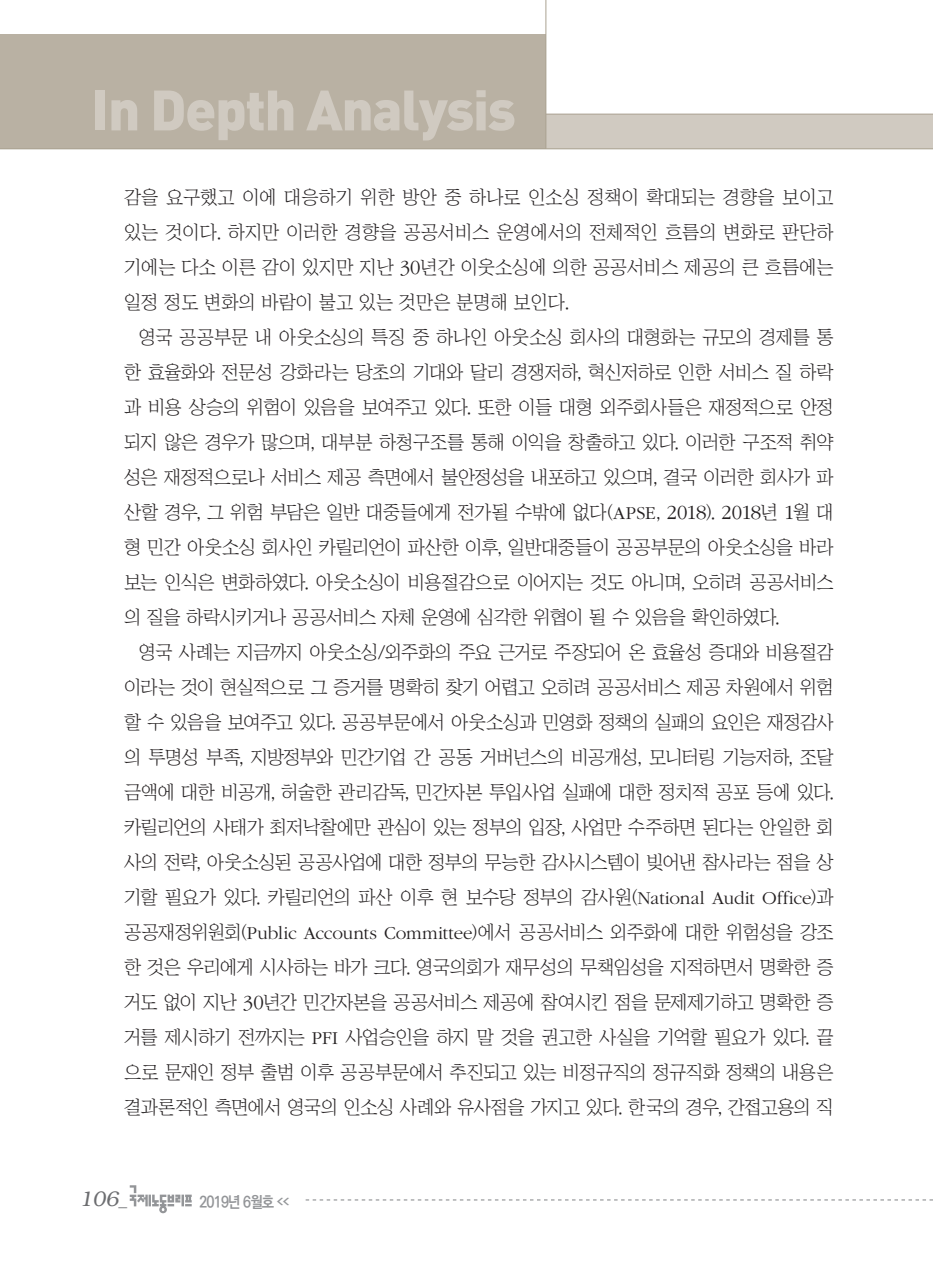
<style>
.page{position:relative;width:933px;height:1275px;background:#fff}
.page>*{position:absolute;margin:0;border:0;box-sizing:border-box;transform-origin:0 0}
.t1{font:56px "Dinbla";letter-spacing:-.025em;color:#d0cac1}
.t2{font:italic 300 21px "Bookman";color:#6c6d70}
.본문{font:18.9px/35px "Chosunilbo NM";letter-spacing:-.02em;color:#231f20;text-align:justify}
.t3{font:700 15.75px "Ko Pub Dotum";letter-spacing:-.055em;color:#939598;scale:.9 1}
.s1{font-family:"ITC Garamond Std";font-weight:300;font-size:20.82px}
.s2{font-family:"ITC Garamond Std";font-weight:300}
.s3{font-family:"Helvetica";font-weight:400;font-style:normal;font-size:17.5px}
.s4{font-size:7.88px}
</style>
<div class="page">
<div style="left:0;top:114px;width:933px;height:35px;background:#d0cac1"></div>
<hr style="left:0;top:114px;width:933px;height:1px;background:#aaa291">
<div style="left:0;top:35px;width:546px;height:114px;background:#b9b1a3"></div>
<hr style="left:0;top:148px;width:933px;height:1px;background:#aaa291">
<hr style="left:545px;top:0;width:1px;height:149px;background:#aaa291">
<svg style="left:306px;top:1199px;width:627px;height:1px"></svg>
<svg style="left:130px;top:1185px;width:62px;height:28px"></svg>
<h1 class="t1" style="left:91px;top:73px;width:426px">In Depth Analysis</h1>
<p class="본문" style="left:124px;top:179px;width:711px">감을 요구했고 이에 대응하기 위한 방안 중 하나로 인소싱 정책이 확대되는 경향을 보이고 있는 것이다. 하지만 이러한 경향을 공공서비스 운영에서의 전체적인 흐름의 변화로 판단하 기에는 다소 이른 감이 있지만 지난 <span class="s1">30</span>년간 이웃소싱에 의한 공공서비스 제공의 큰 흐름에는 일정 정도 변화의 바람이 불고 있는 것만은 분명해 보인다.</p>
<p class="본문" style="left:124px;top:319px;width:711px;text-indent:15px">영국 공공부문 내 아웃소싱의 특징 중 하나인 아웃소싱 회사의 대형화는 규모의 경제를 통 한 효율화와 전문성 강화라는 당초의 기대와 달리 경쟁저하, 혁신저하로 인한 서비스 질 하락 과 비용 상승의 위험이 있음을 보여주고 있다. 또한 이들 대형 외주회사들은 재정적으로 안정 되지 않은 경우가 많으며, 대부분 하청구조를 통해 이익을 창출하고 있다. 이러한 구조적 취약 성은 재정적으로나 서비스 제공 측면에서 불안정성을 내포하고 있으며, 결국 이러한 회사가 파 산할 경우, 그 위험 부담은 일반 대중들에게 전가될 수밖에 없다(<span class="s2">APSE</span>, <span class="s1">2018</span>). <span class="s1">2018</span>년 <span class="s1">1</span>월 대 형 민간 아웃소싱 회사인 카릴리언이 파산한 이후, 일반대중들이 공공부문의 아웃소싱을 바라 보는 인식은 변화하였다. 아웃소싱이 비용절감으로 이어지는 것도 아니며, 오히려 공공서비스 의 질을 하락시키거나 공공서비스 자체 운영에 심각한 위협이 될 수 있음을 확인하였다.</p>
<p class="본문" style="left:124px;top:634px;width:711px;text-indent:15px">영국 사례는 지금까지 아웃소싱/외주화의 주요 근거로 주장되어 온 효율성 증대와 비용절감 이라는 것이 현실적으로 그 증거를 명확히 찾기 어렵고 오히려 공공서비스 제공 차원에서 위험 할 수 있음을 보여주고 있다. 공공부문에서 아웃소싱과 민영화 정책의 실패의 요인은 재정감사 의 투명성 부족, 지방정부와 민간기업 간 공동 거버넌스의 비공개성, 모니터링 기능저하, 조달 금액에 대한 비공개, 허술한 관리감독, 민간자본 투입사업 실패에 대한 정치적 공포 등에 있다. 카릴리언의 사태가 최저낙찰에만 관심이 있는 정부의 입장, 사업만 수주하면 된다는 안일한 회 사의 전략, 아웃소싱된 공공사업에 대한 정부의 무능한 감사시스템이 빚어낸 참사라는 점을 상 기할 필요가 있다. 카릴리언의 파산 이후 현 보수당 정부의 감사원(<span class="s2">National Audit Office</span>)과 공공재정위원회(<span class="s2">Public Accounts Committee</span>)에서 공공서비스 외주화에 대한 위험성을 강조 한 것은 우리에게 시사하는 바가 크다. 영국의회가 재무성의 무책임성을 지적하면서 명확한 증 거도 없이 지난 <span class="s1">30</span>년간 민간자본을 공공서비스 제공에 참여시킨 점을 문제제기하고 명확한 증 거를 제시하기 전까지는 <span class="s2">PFI</span> 사업승인을 하지 말 것을 권고한 사실을 기억할 필요가 있다. 끝 으로 문재인 정부 출범 이후 공공부문에서 추진되고 있는 비정규직의 정규직화 정책의 내용은 결과론적인 측면에서 영국의 인소싱 사례와 유사점을 가지고 있다. 한국의 경우, 간접고용의 직</p>
<p class="t2" style="left:79px;top:1187px;width:49px">106<span class="s3">_</span></p>
<p class="t3" style="left:199px;top:1194px;width:101px">2019년 6월호 <span class="s4">&lt;&lt;</span></p>
</div>
